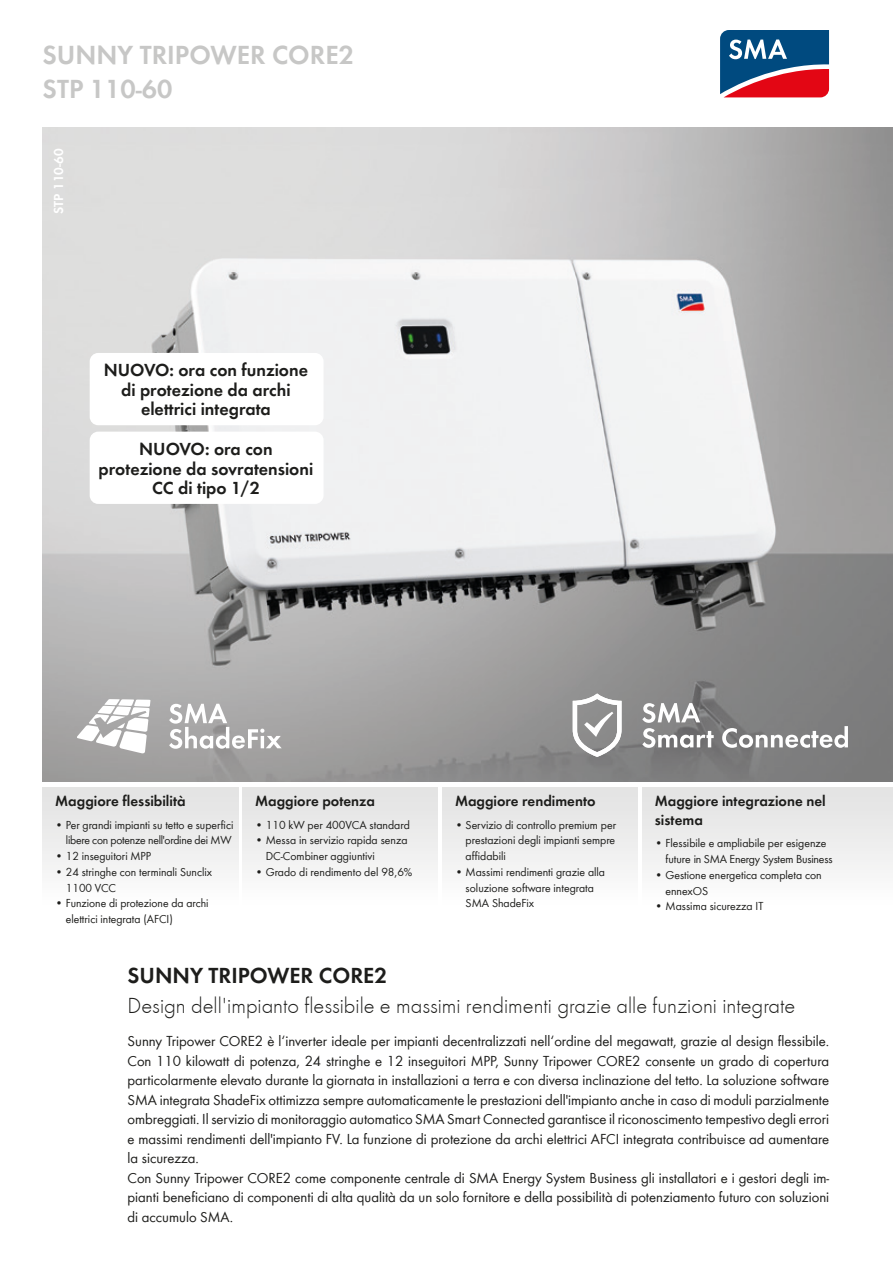
<style>
.page{position:relative;width:893px;height:1263px;background:#fff}
.page>*{position:absolute;margin:0;border:0;box-sizing:border-box;transform-origin:0 0}
.t1{font:600 27px/34.5px "SMA Futura Global";color:#c7c7c6}
.t2{font:300 22.5px "SMA Futura Global";color:#1d1d1b}
.t3{font:600 22.5px "SMA Futura Global";color:#1d1d1b}
.t4{font:600 18px/19.5px "SMA Futura Global";color:#1d1d1b;text-align:center}
.t5{font:15px/19.5px "SMA Futura Global";color:#1d1d1b}
.t6{font:600 15px/18.8px "SMA Futura Global";color:#1d1d1b}
.t7{font:600 13.5px "SMA Futura Global";color:#fff}
.t8{font:12px/15.8px "SMA Futura Global";color:#1d1d1b}
</style>
<div class="page">
<div style="left:43px;top:787px;width:195px;height:119px;background:linear-gradient(to bottom,#e1e1e1,#fdfdfd)"></div>
<div style="left:242px;top:787px;width:196px;height:119px;background:linear-gradient(to bottom,#e1e1e1,#fdfdfd)"></div>
<div style="left:442px;top:787px;width:196px;height:119px;background:linear-gradient(to bottom,#e1e1e1,#fdfdfd)"></div>
<div style="left:642px;top:787px;width:251px;height:119px;background:linear-gradient(to bottom,#e1e1e1,#fdfdfd)"></div>
<svg style="left:720px;top:30px;width:110px;height:68px;background:#655476"></svg>
<img style="left:43px;top:128px;width:850px;height:654px">
<div style="left:90px;top:353px;width:234px;height:72px;background:#fff;border-radius:9px"></div>
<svg style="left:77px;top:699px;width:73px;height:55px"></svg>
<svg style="left:169px;top:704px;width:113px;height:45px"></svg>
<svg style="left:573px;top:693px;width:48px;height:64px"></svg>
<svg style="left:642px;top:703px;width:72px;height:45px"></svg>
<svg style="left:722px;top:726px;width:126px;height:22px"></svg>
<div style="left:90px;top:432px;width:234px;height:72px;background:#fff;border-radius:9px"></div>
<h1 class="t1" style="left:43px;top:37px;width:313px">SUNNY TRIPOWER CORE2<br>STP 110-60</h1>
<p class="t7" style="left:51px;top:214px;width:67px;rotate:-90deg">STP 110-60</p>
<p class="t4" style="left:104px;top:360px;width:206px">NUOVO: ora con funzione di protezione da archi elettrici integrata</p>
<p class="t4" style="left:99px;top:439px;width:216px">NUOVO: ora con protezione da sovratensioni<br>CC di tipo 1/2</p>
<p class="t6" style="left:55px;top:792px;width:132px">Maggiore flessibilità</p>
<p class="t8" style="left:55px;top:816px;width:180px;text-align:right">• Per grandi impianti su tetto e superfici libere con potenze nell'ordine dei MW</p>
<p class="t8" style="left:55px;top:848px;width:97px">• 12 inseguitori MPP</p>
<p class="t8" style="left:66px;top:864px;width:148px;text-indent:-11px">• 24 stringhe con terminali Sunclix<br>1100 VCC</p>
<p class="t8" style="left:66px;top:895px;width:144px;text-indent:-11px">• Funzione di protezione da archi elettrici integrata (AFCI)</p>
<p class="t6" style="left:255px;top:792px;width:121px">Maggiore potenza</p>
<p class="t8" style="left:255px;top:816px;width:156px">• 110 kW per 400VCA standard</p>
<p class="t8" style="left:266px;top:832px;width:143px;text-indent:-11px">• Messa in servizio rapida senza<br>DC-Combiner aggiuntivi</p>
<p class="t8" style="left:255px;top:864px;width:159px">• Grado di rendimento del 98,6%</p>
<p class="t6" style="left:455px;top:792px;width:142px">Maggiore rendimento</p>
<p class="t8" style="left:466px;top:816px;width:152px;text-align:justify;text-indent:-11px">• Servizio di controllo premium per prestazioni degli impianti sempre affidabili</p>
<p class="t8" style="left:466px;top:864px;width:141px;text-indent:-11px">• Massimi rendimenti grazie alla soluzione software integrata<br>SMA ShadeFix</p>
<p class="t6" style="left:655px;top:792px;width:172px">Maggiore integrazione nel sistema</p>
<p class="t8" style="left:665px;top:835px;width:169px;text-indent:-11px">• Flessibile e ampliabile per esigenze future in SMA Energy System Business</p>
<p class="t8" style="left:665px;top:867px;width:158px;text-indent:-11px">• Gestione energetica completa con ennexOS</p>
<p class="t8" style="left:655px;top:898px;width:110px">• Massima sicurezza IT</p>
<h2 class="t3" style="left:128px;top:962px;width:261px">SUNNY TRIPOWER CORE2</h2>
<h2 class="t2" style="left:128px;top:992px;width:669px">Design dell'impianto flessibile e massimi rendimenti grazie alle funzioni integrate</h2>
<p class="t5" style="left:128px;top:1031px;width:703px">Sunny Tripower CORE2 è l‘inverter ideale per impianti decentralizzati nell‘ordine del megawatt, grazie al design flessibile.<br>Con 110 kilowatt di potenza, 24 stringhe e 12 inseguitori MPP, Sunny Tripower CORE2 consente un grado di copertura particolarmente elevato durante la giornata in installazioni a terra e con diversa inclinazione del tetto. La soluzione software SMA integrata ShadeFix ottimizza sempre automaticamente le prestazioni dell'impianto anche in caso di moduli parzialmente ombreggiati. Il servizio di monitoraggio automatico SMA Smart Connected garantisce il riconoscimento tempestivo degli errori e massimi rendimenti dell'impianto FV. La funzione di protezione da archi elettrici AFCI integrata contribuisce ad aumentare la sicurezza.<br>Con Sunny Tripower CORE2 come componente centrale di SMA Energy System Business gli installatori e i gestori degli im&shy;pianti beneficiano di componenti di alta qualità da un solo fornitore e della possibilità di potenziamento futuro con soluzioni di accumulo SMA.</p>
</div>
